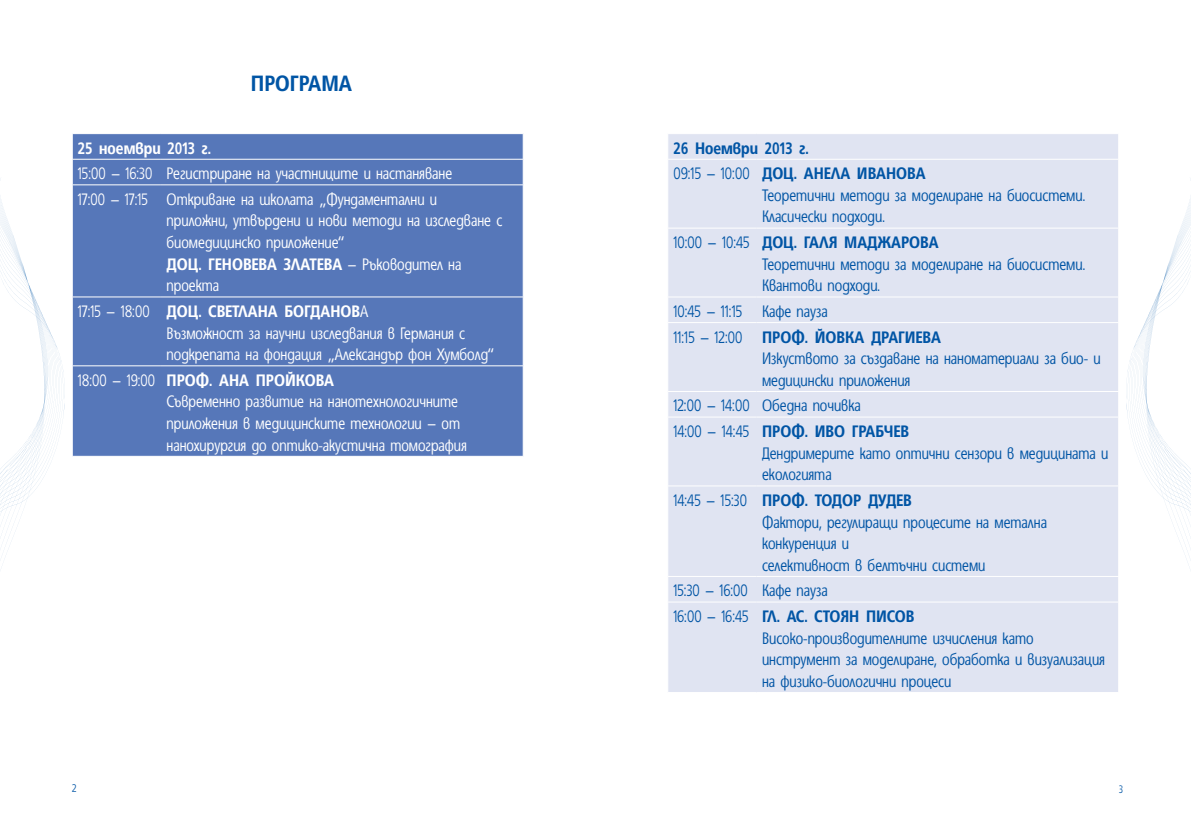
<style>
.page{position:relative;width:1191px;height:840px;background:#fff}
.page>*{position:absolute;margin:0;border:0;box-sizing:border-box;transform-origin:0 0}
.t1{font:700 condensed 24px "HS Grotesk Bg";color:#0155a5}
.t2{font:300 condensed 18px/21.6px "HS Grotesk Bg";color:#0155a5}
.t3{font:300 condensed 18px/21.6px "HS Grotesk Bg";color:#fff}
.t4{font:700 condensed 18px/25.6px "HS Grotesk Bg";color:#0155a5}
.t5{font:700 condensed 18px "HS Grotesk Bg";color:#fff}
.t6{font:300 condensed 12px "HS Grotesk Bg";color:#0155a5}
.s1{font-weight:700}
.s2{font-weight:300}
</style>
<div class="page">
<svg style="left:1126px;top:178px;width:65px;height:390px"></svg>
<svg style="left:0;top:178px;width:65px;height:381px"></svg>
<div style="left:73px;top:134px;width:450px;height:321px;background:#5677b9"></div>
<hr style="left:72px;top:159px;width:89px;height:1px;background:#fff">
<svg style="left:72px;top:134px;width:1px;height:50px"></svg>
<hr style="left:161px;top:159px;width:362px;height:1px;background:#fff">
<svg style="left:523px;top:134px;width:1px;height:50px"></svg>
<hr style="left:72px;top:184px;width:89px;height:1px;background:#fff">
<hr style="left:161px;top:184px;width:362px;height:1px;background:#fff">
<hr style="left:72px;top:296px;width:89px;height:1px;background:#fff">
<hr style="left:161px;top:296px;width:362px;height:1px;background:#fff">
<hr style="left:72px;top:365px;width:89px;height:1px;background:#fff">
<hr style="left:161px;top:365px;width:362px;height:1px;background:#fff">
<div style="left:668px;top:134px;width:450px;height:557px;background:#e0e4f2"></div>
<hr style="left:667px;top:159px;width:89px;height:1px;background:#fff">
<hr style="left:756px;top:159px;width:363px;height:1px;background:#fff">
<hr style="left:667px;top:228px;width:89px;height:1px;background:#fff">
<hr style="left:756px;top:228px;width:363px;height:1px;background:#fff">
<hr style="left:667px;top:296px;width:89px;height:1px;background:#fff">
<hr style="left:756px;top:296px;width:363px;height:1px;background:#fff">
<hr style="left:667px;top:322px;width:89px;height:1px;background:#fff">
<hr style="left:756px;top:322px;width:363px;height:1px;background:#fff">
<hr style="left:667px;top:391px;width:89px;height:1px;background:#fff">
<hr style="left:756px;top:391px;width:363px;height:1px;background:#fff">
<hr style="left:667px;top:416px;width:89px;height:1px;background:#fff">
<hr style="left:756px;top:416px;width:363px;height:1px;background:#fff">
<hr style="left:667px;top:485px;width:89px;height:1px;background:#fff">
<hr style="left:756px;top:485px;width:363px;height:1px;background:#fff">
<hr style="left:667px;top:575px;width:89px;height:1px;background:#fff">
<hr style="left:756px;top:575px;width:363px;height:1px;background:#fff">
<hr style="left:667px;top:601px;width:89px;height:1px;background:#fff">
<hr style="left:756px;top:601px;width:363px;height:1px;background:#fff">
<h1 class="t1" style="left:251px;top:71px;width:103px">ПРОГРАМА</h1>
<p class="t5" style="left:78px;top:139px;width:135px">25 ноември 2013 г.</p>
<p class="t3" style="left:78px;top:160px;width:376px;line-height:25.6px">15:00 – 16:30 Регистриране на участниците и настаняване<br>17:00 – 17:15 Откриване на школата „Фундаментални и</p>
<p class="t3" style="left:167px;top:209px;width:337px">приложни, утвърдени и нови методи на изследване с биомедицинско приложение“<br><span class="s1">ДОЦ. ГЕНОВЕВА ЗЛАТЕВА</span> – Ръководител на проекта</p>
<p class="t3" style="left:167px;top:300px;width:329px;text-indent:-89px">17:15 – 18:00 <span class="s1">ДОЦ. СВЕТЛАНА БОГДАНОВ</span>А<br>Възможност за научни изследвания в Германия с подкрепата на фондация „Александър фон Хумболд“</p>
<p class="t3" style="left:167px;top:368px;width:302px;text-indent:-89px">18:00 – 19:00 <span class="s1">ПРОФ. АНА ПРОЙКОВА<br></span>Съвременно развитие на нанотехнологичните приложения в медицинските технологии – от нанохирургия до оптико-акустична томография</p>
<p class="t4" style="left:673px;top:135px;width:254px">26 Ноември 2013 г.<br><span class="s2">09:15 – 10:00</span> ДОЦ. АНЕЛА ИВАНОВА</p>
<p class="t2" style="left:762px;top:184px;width:324px">Теоретични методи за моделиране на биосистеми.<br>Класически подходи.</p>
<p class="t2" style="left:762px;top:231px;width:324px;text-indent:-89px">10:00 – 10:45 <span class="s1">ДОЦ. ГАЛЯ МАДЖАРОВА<br></span>Теоретични методи за моделиране на биосистеми.<br>Квантови подходи.</p>
<p class="t2" style="left:673px;top:298px;width:269px;line-height:25.6px">10:45 – 11:15 Кафе пауза<br>11:15 – 12:00 <span class="s1">ПРОФ. ЙОВКА ДРАГИЕВА</span></p>
<p class="t2" style="left:762px;top:347px;width:340px">Изкуството за създаване на наноматериали за био- и медицински приложения</p>
<p class="t2" style="left:673px;top:392px;width:237px;line-height:25.6px">12:00 – 14:00 Обедна почивка<br>14:00 – 14:45 <span class="s1">ПРОФ. ИВО ГРАБЧЕВ</span></p>
<p class="t2" style="left:762px;top:441px;width:348px">Дендримерите като оптични сензори в медицината и екологията</p>
<p class="t2" style="left:762px;top:488px;width:286px;text-indent:-89px">14:45 – 15:30 <span class="s1">ПРОФ. ТОДОР ДУДЕВ<br></span>Фактори, регулиращи процесите на метална конкуренция и<br>селективност в белтъчни системи</p>
<p class="t2" style="left:673px;top:577px;width:242px;line-height:25.6px">15:30 – 16:00 Кафе пауза<br>16:00 – 16:45 <span class="s1">ГЛ. АС. СТОЯН ПИСОВ</span></p>
<p class="t2" style="left:762px;top:626px;width:344px">Високо-производителните изчисления като инструмент за моделиране, обработка и визуализация на физико-биологични процеси</p>
<p class="t6" style="left:72px;top:780px;width:6px">2</p>
<p class="t6" style="left:1119px;top:782px;width:5px">3</p>
</div>
